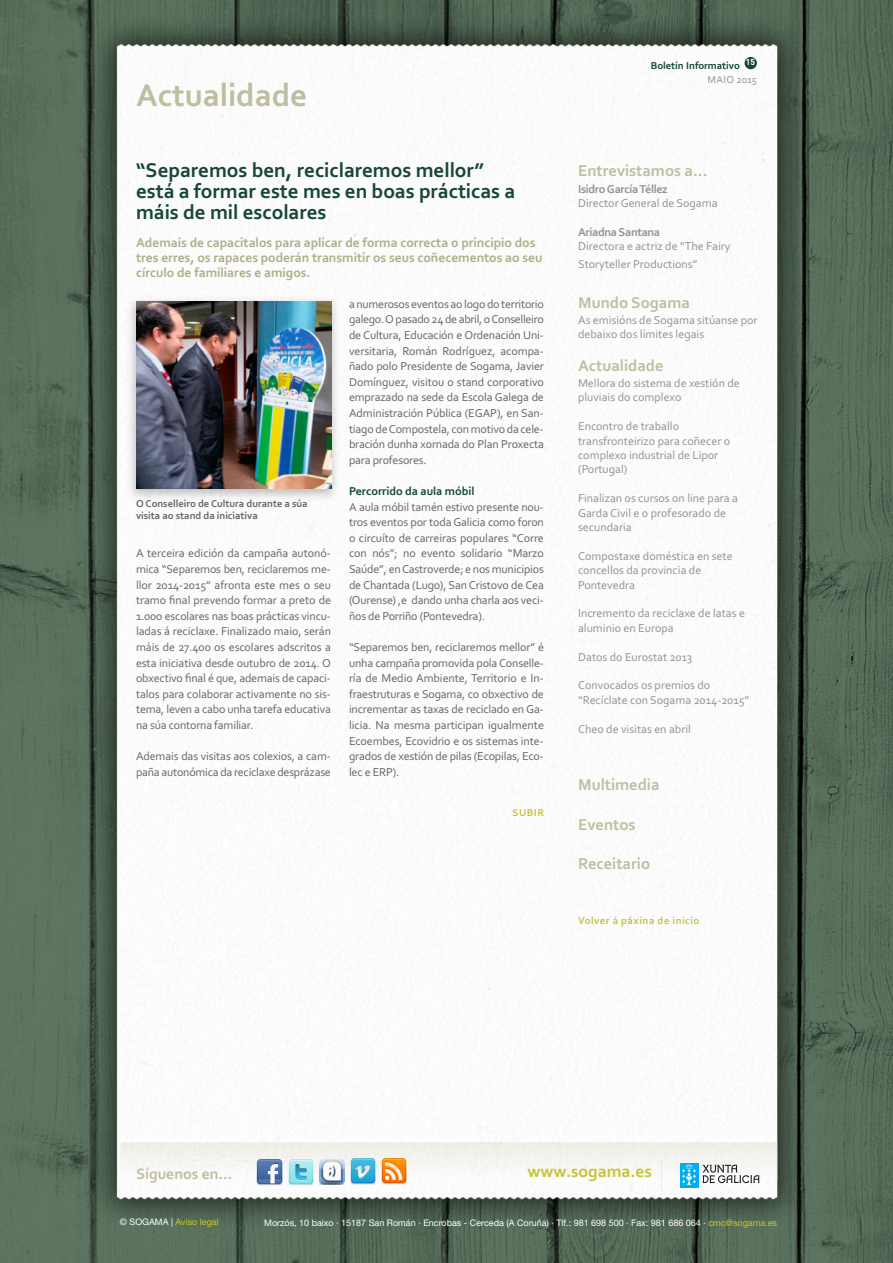
<style>
.page{position:relative;width:893px;height:1263px;background:#fff}
.page>*{position:absolute;margin:0;border:0;box-sizing:border-box;transform-origin:0 0}
.t1{font:700 33px "Corbel";color:#c0bea1}
.t2{font:700 21px/21px "Corbel";color:#17463c}
.t3{font:700 17.4px "Corbel";color:#c5c437}
.t4{font:700 16.5px "Corbel";color:#c0bea1}
.t5{font:700 15.75px "Corbel";color:#c0bea1}
.t6{font:700 13.5px/15px "Corbel";color:#b1ae89}
.t7{font:12px/15.6px "Corbel";letter-spacing:-.015em;color:#686768;text-align:justify}
.t8{font:12px/14.4px "Corbel";color:#939393}
.t9{font:700 12px "Corbel";letter-spacing:-.025em;color:#939393}
.t10{font:700 12px "Corbel";color:#17463c}
.t11{font:700 10.5px/12px "Corbel";color:#686768}
.t12{font:700 10.5px "Corbel";letter-spacing:.05em;color:#c5c437}
.t13{font:700 10.5px "Corbel";color:#17463c}
.t14{font:10.5px "Corbel";letter-spacing:.02em;color:#939393}
.t15{font:9px "Helvetica Neue";color:#fff}
.t16{font:9px "Helvetica Neue";color:#c5c437}
.t17{font:700 8.55px "DIN Pro";color:#fff}
.s1{color:#fff}
.s2{color:#c5c437}
</style>
<div class="page">
<img style="left:1px;top:1px;width:892px;height:1262px">
<img style="left:120px;top:1142px;width:658px;height:38px">
<svg style="left:660px;top:1160px;width:2px;height:30px"></svg>
<div style="left:680px;top:1163px;width:18px;height:24px;background:#00aeef"></div>
<svg style="left:682px;top:1164px;width:14px;height:21px"></svg>
<svg style="left:702px;top:1165px;width:57px;height:18px"></svg>
<img style="left:288px;top:1159px;width:26px;height:26px">
<img style="left:257px;top:1159px;width:26px;height:26px">
<svg style="left:344px;top:1159px;width:1px;height:26px"></svg>
<img style="left:319px;top:1159px;width:25px;height:26px">
<img style="left:381px;top:1158px;width:26px;height:26px">
<img style="left:350px;top:1158px;width:26px;height:26px">
<div style="left:745px;top:57px;width:12px;height:12px;background:#17463c;border-radius:50%"></div>
<img style="left:123px;top:293px;width:221px;height:213px">
<img style="left:136px;top:302px;width:195px;height:187px">
<h1 class="t1" style="left:136px;top:75px;width:172px">Actualidade</h1>
<p class="t17" style="left:746px;top:57px;width:11px">15</p>
<p class="t13" style="left:651px;top:60px;width:91px">Boletín Informativo</p>
<p class="t14" style="left:707px;top:73px;width:51px">maio 2015</p>
<h2 class="t2" style="left:136px;top:159px;width:381px">“Separemos ben, reciclaremos mellor” está a formar este mes en boas prácticas a máis de mil escolares</h2>
<h3 class="t4" style="left:578px;top:161px;width:131px">Entrevistamos a...</h3>
<p class="t9" style="left:578px;top:181px;width:91px">Isidro García Téllez</p>
<p class="t8" style="left:578px;top:196px;width:141px">Director General de Sogama</p>
<p class="t9" style="left:578px;top:225px;width:84px">Ariadna Santana</p>
<p class="t8" style="left:578px;top:237px;width:154px;line-height:17.7px">Directora e actriz de “the Fairy<br>Storyteller Productions”</p>
<h3 class="t4" style="left:578px;top:292px;width:113px">Mundo Sogama</h3>
<p class="t8" style="left:578px;top:313px;width:181px">as emisións de Sogama sitúanse por debaixo dos límites legais</p>
<h3 class="t4" style="left:578px;top:355px;width:87px">Actualidade</h3>
<p class="t8" style="left:578px;top:376px;width:163px">mellora do sistema de xestión de pluviais do complexo</p>
<p class="t8" style="left:578px;top:419px;width:154px">encontro de traballo transfronteirizo para coñecer o complexo industrial de lipor (Portugal)</p>
<p class="t8" style="left:578px;top:491px;width:161px">Finalizan os cursos on line para a<br>Garda civil e o profesorado de secundaria</p>
<p class="t8" style="left:578px;top:548px;width:156px">compostaxe doméstica en sete concellos da provincia de<br>Pontevedra</p>
<p class="t8" style="left:578px;top:606px;width:168px">incremento da reciclaxe de latas e aluminio en europa</p>
<p class="t8" style="left:578px;top:649px;width:116px">Datos do eurostat 2013</p>
<p class="t8" style="left:578px;top:678px;width:173px">convocados os premios do “recíclate con Sogama 2014-2015”</p>
<p class="t8" style="left:578px;top:721px;width:114px">cheo de visitas en abril</p>
<p class="t6" style="left:136px;top:235px;width:408px">Ademais de capacitalos para aplicar de forma correcta o principio dos tres erres, os rapaces poderán transmitir os seus coñecementos ao seu círculo de familiares e amigos.</p>
<p class="t7" style="left:349px;top:296px;width:196px">a numerosos eventos ao logo do territorio galego. o pasado 24 de abril, o conselleiro de cultura, educación e ordenación uni&shy;versitaria, román rodríguez, acompa&shy;ñado polo Presidente de Sogama, Javier Domínguez, visitou o stand corporativo emprazado na sede da escola Galega de administración Pública (eGaP), en San&shy;tiago de compostela, con motivo da cele&shy;bración dunha xornada do Plan Proxecta para profesores.</p>
<p class="t10" style="left:349px;top:484px;width:127px">Percorrido da aula móbil</p>
<p class="t7" style="left:349px;top:499px;width:196px">a aula móbil tamén estivo presente nou&shy;tros eventos por toda Galicia como foron o circuíto de carreiras populares “corre con nós”; no evento solidario “marzo Saúde”, en castroverde; e nos municipios de chantada (lugo), San cristovo de cea (ourense) ,e dando unha charla aos veci&shy;ños de Porriño (Pontevedra).</p>
<p class="t7" style="left:349px;top:639px;width:196px">“Separemos ben, reciclaremos mellor” é unha campaña promovida pola conselle&shy;ría de medio ambiente, territorio e in&shy;fraestruturas e Sogama, co obxectivo de incrementar as taxas de reciclado en Ga&shy;licia. na mesma participan igualmente ecoembes, ecovidrio e os sistemas inte&shy;grados de xestión de pilas (ecopilas, eco&shy;lec e erP).</p>
<p class="t12" style="left:512px;top:806px;width:33px">SUBIR</p>
<p class="t11" style="left:136px;top:497px;width:173px">O Conselleiro de Cultura durante a súa visita ao stand da iniciativa</p>
<p class="t7" style="left:136px;top:545px;width:196px">a terceira edición da campaña autonó&shy;mica “Separemos ben, reciclaremos me&shy;llor 2014-2015” afronta este mes o seu tramo final prevendo formar a preto de 1.000 escolares nas boas prácticas vincu&shy;ladas á reciclaxe. Finalizado maio, serán máis de 27.400 os escolares adscritos a esta iniciativa desde outubro de 2014. o obxectivo final é que, ademais de capaci&shy;talos para colaborar activamente no sis&shy;tema, leven a cabo unha tarefa educativa na súa contorna familiar.</p>
<p class="t7" style="left:136px;top:748px;width:196px">ademais das visitas aos colexios, a cam&shy;paña autonómica da reciclaxe desprázase</p>
<h3 class="t4" style="left:578px;top:775px;width:83px">Multimedia</h3>
<h3 class="t4" style="left:578px;top:814px;width:59px">Eventos</h3>
<h3 class="t4" style="left:578px;top:854px;width:74px">Receitario</h3>
<p class="t12" style="left:578px;top:914px;width:123px">Volver á páxina de inicio</p>
<h3 class="t5" style="left:136px;top:1164px;width:98px">Síguenos en...</h3>
<p class="t16" style="left:120px;top:1214px;width:100px"><span class="s1">© SOGAMA |</span> Aviso legal</p>
<p class="t15" style="left:264px;top:1215px;width:514px">Morzós, 10 baixo · 15187 San Román · Encrobas - Cerceda (A Coruña) · Tlf.: 981 698 500 · Fax: 981 686 064 · <span class="s2">cmc@sogama.es</span></p>
<h3 class="t3" style="left:527px;top:1161px;width:126px">www.sogama.es</h3>
</div>
